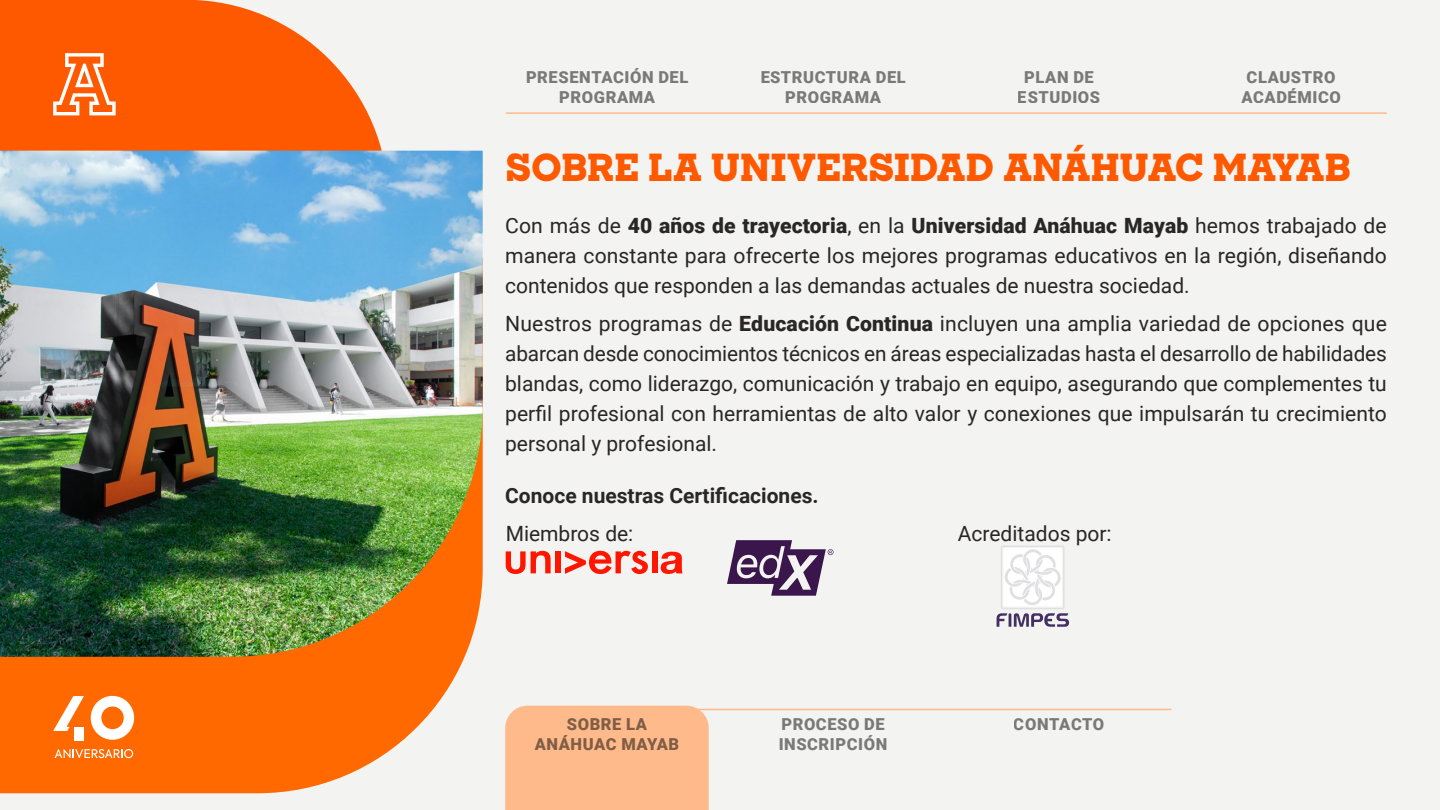
<style>
.page{position:relative;width:1440px;height:810px;background:#f3f3f1}
.page>*{position:absolute;margin:0;border:0;box-sizing:border-box;transform-origin:0 0}
.t1{font:800 37.5px "Sharp Slab";color:#ff5900}
.t2{font:21px/30px "Roboto";color:#292626;text-align:justify}
.t3{font:700 21px "Roboto";color:#292626}
.t4{font:900 16.5px/19.8px "Roboto";letter-spacing:.035em;color:#000;text-align:center}
.s1{font-weight:900}
</style>
<div class="page">
<hr style="left:506px;top:112px;width:881px;height:2px;background:#ffba8b">
<hr style="left:516px;top:709px;width:655px;height:1px;background:#ffba8b">
<svg style="left:0;top:0;width:388px;height:151px;background:#fc7025"></svg>
<svg style="left:0;top:657px;width:465px;height:136px;background:#fd7b20"></svg>
<svg style="left:55px;top:749px;width:78px;height:9px"></svg>
<svg style="left:91px;top:696px;width:43px;height:44px"></svg>
<div style="left:74px;top:727px;width:10px;height:13px;background:#fff"></div>
<svg style="left:53px;top:696px;width:31px;height:35px"></svg>
<svg style="left:996px;top:546px;width:73px;height:81px"></svg>
<svg style="left:727px;top:540px;width:106px;height:56px"></svg>
<svg style="left:661px;top:552px;width:22px;height:22px"></svg>
<svg style="left:506px;top:550px;width:45px;height:24px"></svg>
<svg style="left:565px;top:550px;width:83px;height:24px"></svg>
<div style="left:652px;top:551px;width:5px;height:22px;background:#ff1600"></div>
<div style="left:555px;top:551px;width:6px;height:22px;background:#ff1600"></div>
<div style="left:505px;top:706px;width:204px;height:104px;background:#ffba8b"></div>
<img style="left:0;top:151px;width:483px;height:506px">
<svg style="left:53px;top:53px;width:63px;height:62px"></svg>
<p class="t4" style="left:526px;top:66px;width:164px">PRESENTACIÓN DEL<br>PROGRAMA</p>
<p class="t4" style="left:760px;top:66px;width:147px">ESTRUCTURA DEL<br>PROGRAMA</p>
<p class="t4" style="left:1018px;top:66px;width:84px">PLAN DE<br>ESTUDIOS</p>
<p class="t4" style="left:1241px;top:66px;width:101px">CLAUSTRO<br>ACADÉMICO</p>
<h1 class="t1" style="left:505px;top:140px;width:847px">SOBRE LA UNIVERSIDAD ANÁHUAC MAYAB</h1>
<p class="t2" style="left:505px;top:210px;width:883px">Con más de <span class="s1">40 años de trayectoria</span>, en la <span class="s1">Universidad Anáhuac Mayab</span> hemos trabajado de manera constante para ofrecerte los mejores programas educativos en la región, diseñando contenidos que responden a las demandas actuales de nuestra sociedad.</p>
<p class="t2" style="left:505px;top:307px;width:883px">Nuestros programas de <span class="s1">Educación Continua</span> incluyen una amplia variedad de opciones que abarcan desde conocimientos técnicos en áreas especializadas hasta el desarrollo de habilidades blandas, como liderazgo, comunicación y trabajo en equipo, asegurando que complementes tu perfil profesional con herramientas de alto valor y conexiones que impulsarán tu crecimiento personal y profesional.</p>
<p class="t3" style="left:505px;top:481px;width:315px">Conoce nuestras Certificaciones.</p>
<p class="t2" style="left:506px;top:517px;width:129px">Miembros de:</p>
<p class="t2" style="left:958px;top:517px;width:155px">Acreditados por:</p>
<p class="t4" style="left:535px;top:714px;width:146px">SOBRE LA<br>ANÁHUAC MAYAB</p>
<p class="t4" style="left:779px;top:714px;width:110px;text-align:left">PROCESO DE<br>INSCRIPCIÓN</p>
<p class="t4" style="left:1014px;top:714px;width:92px">CONTACTO</p>
</div>
